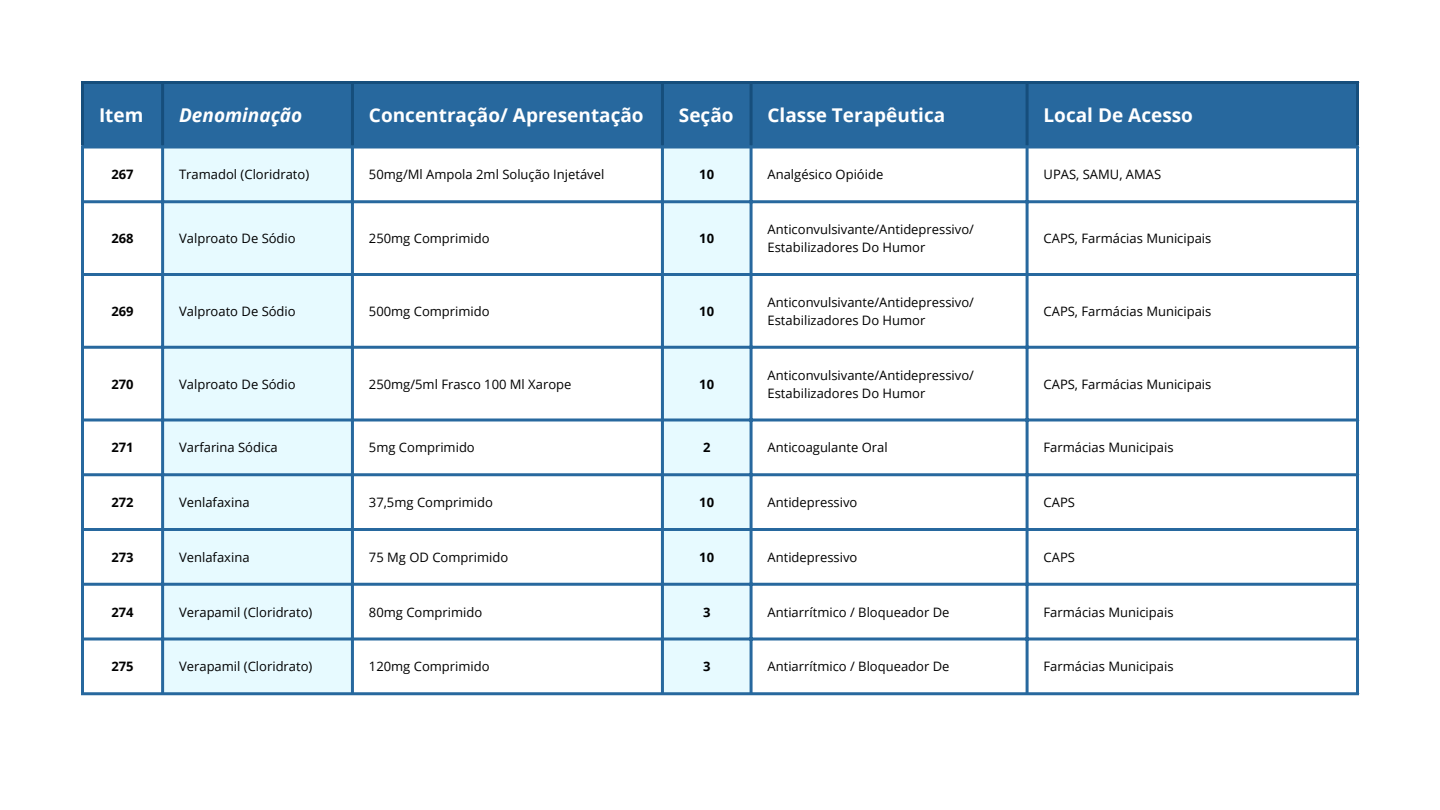
<style>
.page{position:relative;width:1440px;height:810px;background:#fff}
.page>*{position:absolute;margin:0;border:0;box-sizing:border-box;transform-origin:0 0}
.t1{font:700 19px "Open Sans";color:#fff}
.t2{font:italic 700 19px "Open Sans";color:#fff}
.t3{font:13px/18px "Open Sans";color:#000}
.t4{font:700 13px "Open Sans";color:#000}
</style>
<div class="page">
<div style="left:84px;top:84px;width:1272px;height:62px;background:#27689e"></div>
<svg style="left:84px;top:148px;width:77px;height:493px"></svg>
<svg style="left:164px;top:148px;width:586px;height:544px"></svg>
<hr style="left:81px;top:84px;width:3px;height:62px;background:#164e7c">
<hr style="left:161px;top:84px;width:3px;height:62px;background:#164e7c">
<hr style="left:351px;top:84px;width:3px;height:62px;background:#164e7c">
<hr style="left:661px;top:84px;width:3px;height:62px;background:#164e7c">
<hr style="left:750px;top:84px;width:3px;height:62px;background:#164e7c">
<hr style="left:1026px;top:84px;width:3px;height:62px;background:#164e7c">
<hr style="left:1356px;top:84px;width:3px;height:62px;background:#164e7c">
<hr style="left:81px;top:81px;width:1278px;height:3px;background:#164e7c">
<hr style="left:81px;top:148px;width:3px;height:544px;background:#27689e">
<hr style="left:161px;top:148px;width:3px;height:544px;background:#27689e">
<hr style="left:351px;top:148px;width:3px;height:544px;background:#27689e">
<hr style="left:661px;top:148px;width:3px;height:544px;background:#27689e">
<hr style="left:750px;top:148px;width:3px;height:544px;background:#27689e">
<hr style="left:1026px;top:148px;width:3px;height:544px;background:#27689e">
<hr style="left:1356px;top:148px;width:3px;height:544px;background:#27689e">
<hr style="left:81px;top:146px;width:1278px;height:2px;background:#27689e">
<hr style="left:81px;top:200px;width:1278px;height:3px;background:#27689e">
<hr style="left:81px;top:273px;width:1278px;height:3px;background:#27689e">
<hr style="left:81px;top:346px;width:1278px;height:3px;background:#27689e">
<svg style="left:84px;top:418px;width:1272px;height:4px;background:#5a8cb5"></svg>
<hr style="left:81px;top:473px;width:1278px;height:3px;background:#27689e">
<hr style="left:81px;top:528px;width:1278px;height:3px;background:#27689e">
<hr style="left:81px;top:583px;width:1278px;height:3px;background:#27689e">
<hr style="left:81px;top:638px;width:1278px;height:2px;background:#27689e">
<hr style="left:81px;top:692px;width:1278px;height:3px;background:#27689e">
<p class="t1" style="left:99px;top:101px;width:46px">Item</p>
<p class="t2" style="left:179px;top:101px;width:125px">Denominação</p>
<p class="t1" style="left:369px;top:101px;width:276px">Concentração/ Apresentação</p>
<p class="t1" style="left:679px;top:101px;width:56px">Seção</p>
<p class="t1" style="left:768px;top:101px;width:179px">Classe Terapêutica</p>
<p class="t1" style="left:1044px;top:101px;width:151px">Local De Acesso</p>
<p class="t4" style="left:111px;top:165px;width:24px">267</p>
<p class="t3" style="left:179px;top:165px;width:132px">Tramadol (Cloridrato)</p>
<p class="t3" style="left:369px;top:165px;width:237px">50mg/Ml Ampola 2ml Solução Injetável</p>
<p class="t4" style="left:699px;top:165px;width:16px">10</p>
<p class="t3" style="left:768px;top:165px;width:117px">Analgésico Opióide</p>
<p class="t3" style="left:1044px;top:165px;width:119px">UPAS, SAMU, AMAS</p>
<p class="t4" style="left:111px;top:229px;width:24px">268</p>
<p class="t3" style="left:179px;top:229px;width:118px">Valproato De Sódio</p>
<p class="t3" style="left:369px;top:229px;width:122px">250mg Comprimido</p>
<p class="t4" style="left:699px;top:229px;width:16px">10</p>
<p class="t3" style="left:768px;top:220px;width:208px">Anticonvulsivante/Antidepressivo/<br>Estabilizadores Do Humor</p>
<p class="t3" style="left:1044px;top:229px;width:169px">CAPS, Farmácias Municipais</p>
<p class="t4" style="left:111px;top:302px;width:24px">269</p>
<p class="t3" style="left:179px;top:302px;width:118px">Valproato De Sódio</p>
<p class="t3" style="left:369px;top:302px;width:122px">500mg Comprimido</p>
<p class="t4" style="left:699px;top:302px;width:16px">10</p>
<p class="t3" style="left:768px;top:293px;width:208px">Anticonvulsivante/Antidepressivo/<br>Estabilizadores Do Humor</p>
<p class="t3" style="left:1044px;top:302px;width:169px">CAPS, Farmácias Municipais</p>
<p class="t4" style="left:111px;top:375px;width:24px">270</p>
<p class="t3" style="left:179px;top:374px;width:118px">Valproato De Sódio</p>
<p class="t3" style="left:369px;top:374px;width:204px">250mg/5ml Frasco 100 Ml Xarope</p>
<p class="t4" style="left:699px;top:375px;width:16px">10</p>
<p class="t3" style="left:768px;top:365px;width:208px">Anticonvulsivante/Antidepressivo/<br>Estabilizadores Do Humor</p>
<p class="t3" style="left:1044px;top:374px;width:169px">CAPS, Farmácias Municipais</p>
<p class="t4" style="left:111px;top:438px;width:24px">271</p>
<p class="t3" style="left:179px;top:438px;width:100px">Varfarina Sódica</p>
<p class="t3" style="left:369px;top:438px;width:107px">5mg Comprimido</p>
<p class="t4" style="left:703px;top:438px;width:9px">2</p>
<p class="t3" style="left:768px;top:438px;width:122px">Anticoagulante Oral</p>
<p class="t3" style="left:1044px;top:438px;width:131px">Farmácias Municipais</p>
<p class="t4" style="left:111px;top:493px;width:24px">272</p>
<p class="t3" style="left:179px;top:493px;width:72px">Venlafaxina</p>
<p class="t3" style="left:369px;top:493px;width:125px">37,5mg Comprimido</p>
<p class="t4" style="left:699px;top:493px;width:16px">10</p>
<p class="t3" style="left:768px;top:493px;width:91px">Antidepressivo</p>
<p class="t3" style="left:1044px;top:493px;width:33px">CAPS</p>
<p class="t4" style="left:111px;top:548px;width:24px">273</p>
<p class="t3" style="left:179px;top:548px;width:72px">Venlafaxina</p>
<p class="t3" style="left:369px;top:548px;width:141px">75 Mg OD Comprimido</p>
<p class="t4" style="left:699px;top:548px;width:16px">10</p>
<p class="t3" style="left:768px;top:548px;width:91px">Antidepressivo</p>
<p class="t3" style="left:1044px;top:548px;width:33px">CAPS</p>
<p class="t4" style="left:111px;top:603px;width:24px">274</p>
<p class="t3" style="left:179px;top:602px;width:135px">Verapamil (Cloridrato)</p>
<p class="t3" style="left:369px;top:602px;width:115px">80mg Comprimido</p>
<p class="t4" style="left:703px;top:603px;width:9px">3</p>
<p class="t3" style="left:768px;top:602px;width:184px">Antiarrítmico / Bloqueador De</p>
<p class="t3" style="left:1044px;top:602px;width:131px">Farmácias Municipais</p>
<p class="t4" style="left:111px;top:657px;width:24px">275</p>
<p class="t3" style="left:179px;top:657px;width:135px">Verapamil (Cloridrato)</p>
<p class="t3" style="left:369px;top:657px;width:122px">120mg Comprimido</p>
<p class="t4" style="left:703px;top:657px;width:9px">3</p>
<p class="t3" style="left:768px;top:657px;width:184px">Antiarrítmico / Bloqueador De</p>
<p class="t3" style="left:1044px;top:657px;width:131px">Farmácias Municipais</p>
</div>
